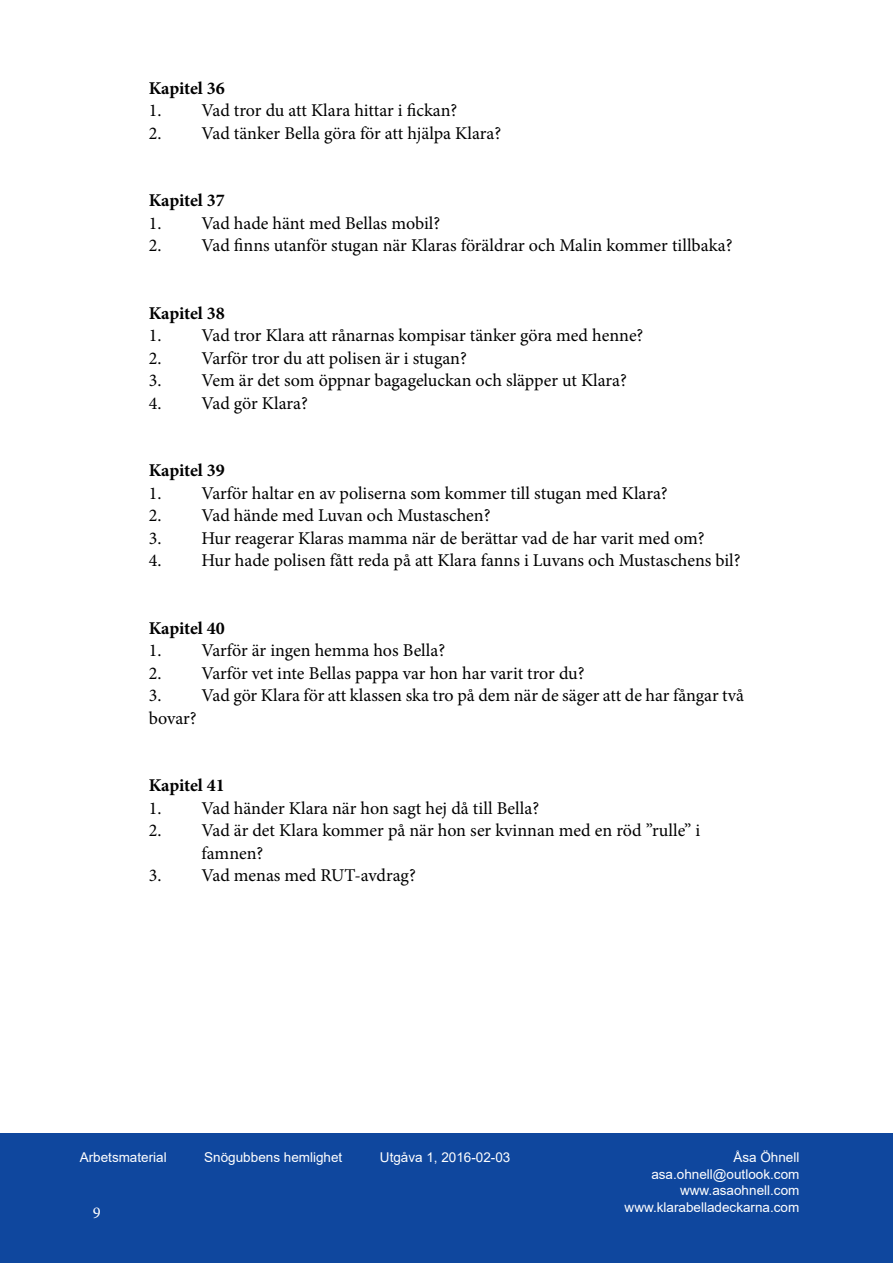
<style>
.page{position:relative;width:893px;height:1263px;background:#fff}
.page>*{position:absolute;margin:0;border:0;box-sizing:border-box;transform-origin:0 0}
.t1{font:18px/22.5px "Minion Pro";letter-spacing:-.005em;color:#000}
.t2{font:700 18px "Minion Pro";letter-spacing:-.01em;color:#000}
.t3{font:16.5px "Minion Pro";color:#fff}
.t4{font:13.5px/16.5px "Arial";color:#fff;text-align:right}
</style>
<div class="page">
<div style="left:0;top:1133px;width:893px;height:130px;background:#0f479e"></div>
<p class="t2" style="left:149px;top:75px;width:78px">Kapitel 36</p>
<p class="t1" style="left:149px;top:99px;width:310px">1. Vad tror du att Klara hittar i fickan?</p>
<p class="t1" style="left:149px;top:122px;width:354px">2. Vad tänker Bella göra för att hjälpa Klara?</p>
<p class="t2" style="left:149px;top:188px;width:78px">Kapitel 37</p>
<p class="t1" style="left:149px;top:212px;width:293px">1. Vad hade hänt med Bellas mobil?</p>
<p class="t1" style="left:149px;top:234px;width:585px">2. Vad finns utanför stugan när Klaras föräldrar och Malin kommer tillbaka?</p>
<p class="t2" style="left:149px;top:300px;width:78px">Kapitel 38</p>
<p class="t1" style="left:149px;top:324px;width:496px">1. Vad tror Klara att rånarnas kompisar tänker göra med henne?</p>
<p class="t1" style="left:149px;top:347px;width:320px">2. Varför tror du att polisen är i stugan?</p>
<p class="t1" style="left:149px;top:369px;width:480px">3. Vem är det som öppnar bagageluckan och släpper ut Klara?</p>
<p class="t1" style="left:149px;top:392px;width:161px">4. Vad gör Klara?</p>
<p class="t2" style="left:149px;top:458px;width:78px">Kapitel 39</p>
<p class="t1" style="left:149px;top:482px;width:520px">1. Varför haltar en av poliserna som kommer till stugan med Klara?</p>
<p class="t1" style="left:149px;top:504px;width:343px">2. Vad hände med Luvan och Mustaschen?</p>
<p class="t1" style="left:149px;top:527px;width:557px">3. Hur reagerar Klaras mamma när de berättar vad de har varit med om?</p>
<p class="t1" style="left:149px;top:549px;width:593px">4. Hur hade polisen fått reda på att Klara fanns i Luvans och Mustaschens bil?</p>
<p class="t2" style="left:149px;top:615px;width:78px">Kapitel 40</p>
<p class="t1" style="left:149px;top:639px;width:298px">1. Varför är ingen hemma hos Bella?</p>
<p class="t1" style="left:149px;top:662px;width:437px">2. Varför vet inte Bellas pappa var hon har varit tror du?</p>
<p class="t1" style="left:149px;top:684px;width:597px">3. Vad gör Klara för att klassen ska tro på dem när de säger att de har fångar två bovar?</p>
<p class="t2" style="left:149px;top:773px;width:78px">Kapitel 41</p>
<p class="t1" style="left:149px;top:797px;width:392px">1. Vad händer Klara när hon sagt hej då till Bella?</p>
<p class="t1" style="left:202px;top:819px;width:500px;text-indent:-53px">2. Vad är det Klara kommer på när hon ser kvinnan med en röd ”rulle” i famnen?</p>
<p class="t1" style="left:149px;top:864px;width:269px">3. Vad menas med RUT-avdrag?</p>
<p class="t4" style="left:80px;top:1149px;width:89px">Arbetsmaterial</p>
<p class="t4" style="left:204px;top:1149px;width:140px">Snögubbens hemlighet</p>
<p class="t4" style="left:380px;top:1149px;width:132px">Utgåva 1, 2016-02-03</p>
<p class="t3" style="left:93px;top:1202px;width:9px">9</p>
<p class="t4" style="left:625px;top:1149px;width:176px">Åsa Öhnell asa.ohnell@outlook.com www.asaohnell.com www.klarabelladeckarna.com</p>
</div>
